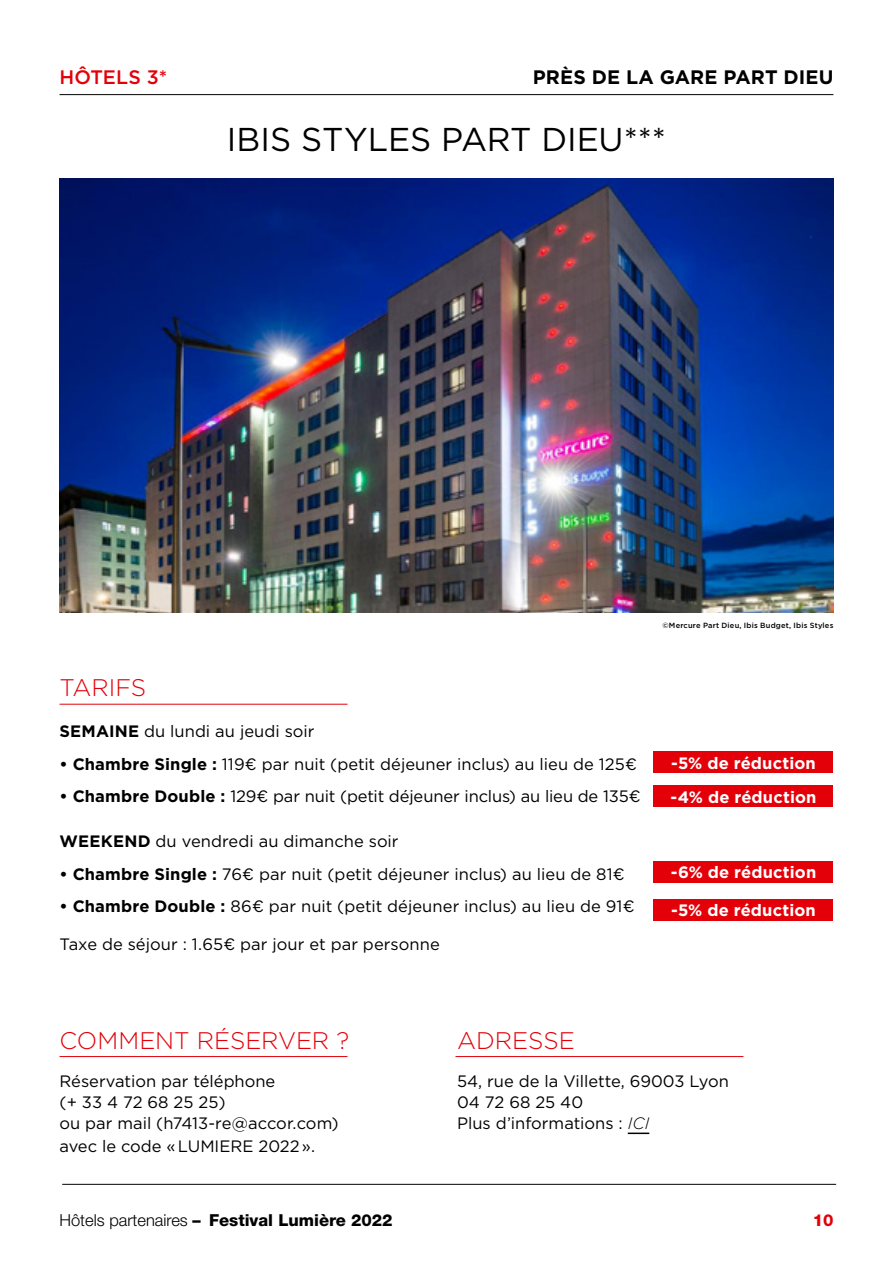
<style>
.page{position:relative;width:893px;height:1263px;background:#fff}
.page>*{position:absolute;margin:0;border:0;box-sizing:border-box;transform-origin:0 0}
.t1{font:33px "Gotham";color:#000}
.t2{font:300 24px "Gotham";letter-spacing:-.005em;color:#e30009}
.t3{font:700 19.5px "Gotham";letter-spacing:.005em;color:#000}
.t4{font:500 19.5px "Gotham";letter-spacing:.005em;color:#e30009}
.t5{font:16.5px/21px "Gotham";color:#000}
.t6{font:700 16.5px/34px "Gotham";letter-spacing:.01em;color:#fff}
.t7{font:800 16.5px "Helvetica Neue LT Std";color:#000}
.t8{font:800 16.5px "Helvetica Neue LT Std";color:#e30009}
.t9{font:500 7.5px "Gotham";letter-spacing:.025em;color:#000}
.s1{font-weight:700}
.s2{font-weight:300;font-style:italic}
.s3{font-weight:300}
</style>
<div class="page">
<hr style="left:60px;top:94px;width:773px;height:1px;background:#000">
<hr style="left:62px;top:1184px;width:774px;height:1px;background:#000">
<img style="left:60px;top:178px;width:773px;height:435px">
<hr style="left:628px;top:1132px;width:21px;height:2px;background:#000">
<hr style="left:60px;top:1056px;width:287px;height:1px;background:#e30009">
<hr style="left:455px;top:1056px;width:288px;height:1px;background:#e30009">
<hr style="left:60px;top:704px;width:287px;height:1px;background:#e30009">
<div style="left:653px;top:751px;width:180px;height:22px;background:#e30009"></div>
<div style="left:653px;top:785px;width:180px;height:22px;background:#e30009"></div>
<div style="left:653px;top:899px;width:180px;height:21px;background:#e30009"></div>
<div style="left:653px;top:861px;width:180px;height:21px;background:#e30009"></div>
<p class="t4" style="left:60px;top:64px;width:109px">HÔTELS 3*</p>
<p class="t3" style="left:533px;top:64px;width:302px">PRÈS DE LA GARE PART DIEU</p>
<h1 class="t1" style="left:227px;top:118px;width:441px">IBIS STYLES PART DIEU***</h1>
<h2 class="t2" style="left:60px;top:672px;width:88px">TARIFS</h2>
<p class="t5" style="left:60px;top:720px;width:257px"><span class="s1">SEMAINE</span> du lundi au jeudi soir</p>
<p class="t5" style="left:60px;top:753px;width:579px"><span class="s1">• Chambre Single :</span> 119€ par nuit (petit déjeuner inclus) au lieu de 125€</p>
<p class="t5" style="left:60px;top:785px;width:583px"><span class="s1">• Chambre Double :</span> 129€ par nuit (petit déjeuner inclus) au lieu de 135€</p>
<p class="t5" style="left:60px;top:830px;width:341px"><span class="s1">WEEKEND</span> du vendredi au dimanche soir</p>
<p class="t5" style="left:60px;top:863px;width:567px"><span class="s1">• Chambre Single :</span> 76€ par nuit (petit déjeuner inclus) au lieu de 81€</p>
<p class="t5" style="left:60px;top:895px;width:576px"><span class="s1">• Chambre Double :</span> 86€ par nuit (petit déjeuner inclus) au lieu de 91€</p>
<p class="t5" style="left:60px;top:933px;width:382px">Taxe de séjour : 1.65€ par jour et par personne</p>
<p class="t9" style="left:662px;top:620px;width:173px">©Mercure Part Dieu, Ibis Budget, Ibis Styles</p>
<p class="t6" style="left:670px;top:746px;width:147px">-5% de réduction -4% de réduction</p>
<p class="t6" style="left:671px;top:855px;width:147px">-6% de réduction</p>
<p class="t6" style="left:671px;top:893px;width:146px">-5% de réduction</p>
<h2 class="t2" style="left:60px;top:1025px;width:291px">COMMENT RÉSERVER ?</h2>
<p class="t5" style="left:60px;top:1070px;width:281px">Réservation par téléphone<br>(+ 33 4 72 68 25 25)<br>ou par mail (h7413-re@accor.com)</p>
<p class="t5" style="left:60px;top:1135px;width:257px">avec le code «LUMIERE 2022».</p>
<h2 class="t2" style="left:457px;top:1025px;width:119px">ADRESSE</h2>
<p class="t5" style="left:457px;top:1070px;width:273px">54, rue de la Villette, 69003 Lyon<br>04 72 68 25 40<br>Plus d’informations : <span class="s2">ICI</span></p>
<p class="t7" style="left:60px;top:1210px;width:335px"><span class="s3">Hôtels partenaires</span> – Festival Lumière 2022</p>
<p class="t8" style="left:813px;top:1210px;width:22px">10</p>
</div>
